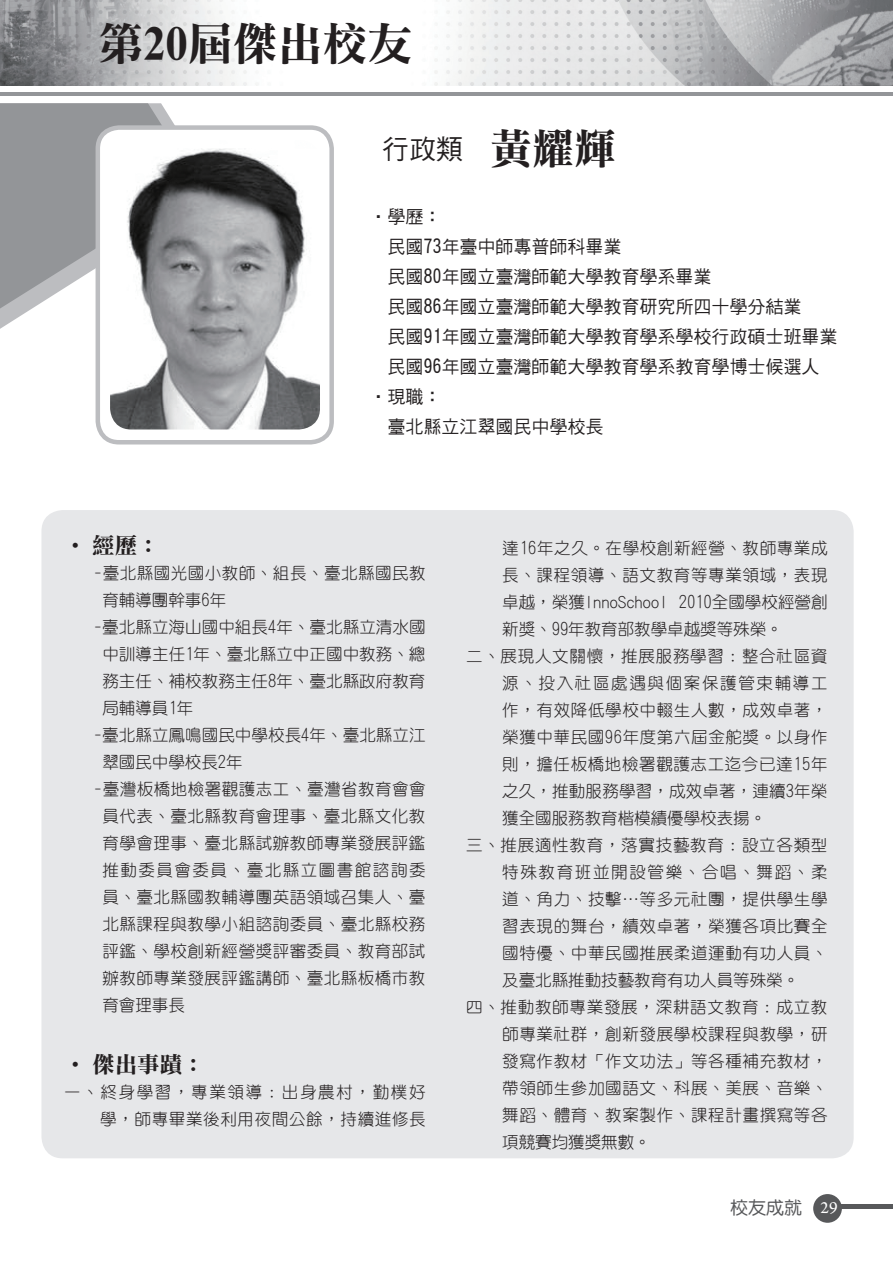
<style>
.page{position:relative;width:893px;height:1263px;background:#fff}
.page>*{position:absolute;margin:0;border:0;box-sizing:border-box;transform-origin:0 0}
.t1{font:45px "DF Li Song Bd HK BF";color:#231f20}
.t2{font:27px "DF Hei Md HK BF";color:#231f20}
.標題{font:22.5px "DF Li Song Bd HK BF";color:#231f20}
.t3{font:18px "DF Hei Md HK BF";color:#231f20}
.t4{font:18px "DF Yuan Md HK BF";color:#57585a}
.t5{font:18px "Arno Pro";color:#fff}
.內文11_5{font:16.5px/27px "DF Yuan Lt HK BF";letter-spacing:.04em;color:#231f20;text-align:justify}
.一_內文{font:16.5px/27px "DF Yuan Lt HK BF";letter-spacing:.005em;color:#231f20;text-align:justify}
.一_內文-2{font:16.5px/27px "DF Yuan Lt HK BF";letter-spacing:.03em;color:#231f20}
.s1{font-family:"DF Li Song Bd HK BF";font-size:42px}
</style>
<div class="page">
<div style="left:813px;top:1194px;width:29px;height:29px;background:#57585a;border-radius:50%"></div>
<hr style="left:838px;top:1204px;width:55px;height:4px;background:#57585a">
<hr style="left:0;top:93px;width:893px;height:3px;background:#939598">
<img style="left:0;top:0;width:893px;height:85px">
<svg style="left:0;top:309px;width:96px;height:20px"></svg>
<svg style="left:0;top:103px;width:175px;height:206px;background:#9d9fa2"></svg>
<div style="left:98px;top:128px;width:234px;height:314px;background:#fff;border-radius:21px"></div>
<div style="left:96px;top:125px;width:238px;height:319px;border:4px solid #bcbdc0;border-radius:21px"></div>
<div style="left:41px;top:510px;width:813px;height:648px;background:#e6e7e9;border-radius:21px"></div>
<img style="left:110px;top:148px;width:210px;height:281px">
<p class="t1" style="left:98px;top:21px;width:315px">第20屆傑出校友</p>
<p class="t2" style="left:382px;top:135px;width:235px">行政類 <span class="s1">黃耀輝</span></p>
<p class="t3" style="left:369px;top:208px;width:73px">‧學歷：</p>
<p class="t3" style="left:387px;top:238px;width:235px">民國73年臺中師專普師科畢業</p>
<p class="t3" style="left:387px;top:268px;width:325px">民國80年國立臺灣師範大學教育學系畢業</p>
<p class="t3" style="left:387px;top:298px;width:415px">民國86年國立臺灣師範大學教育研究所四十學分結業</p>
<p class="t3" style="left:387px;top:328px;width:451px">民國91年國立臺灣師範大學教育學系學校行政碩士班畢業</p>
<p class="t3" style="left:387px;top:358px;width:433px">民國96年國立臺灣師範大學教育學系教育學博士候選人</p>
<p class="t3" style="left:369px;top:388px;width:73px">‧現職：</p>
<p class="t3" style="left:387px;top:418px;width:217px">臺北縣立江翠國民中學校長</p>
<p class="標題" style="left:64px;top:534px;width:97px">‧ 經歷：</p>
<p class="一_內文-2" style="left:102px;top:559px;width:325px;text-indent:-9px">-臺北縣國光國小教師、組長、臺北縣國民教育輔導團幹事6年</p>
<p class="一_內文" style="left:102px;top:613px;width:325px;text-indent:-9px">-臺北縣立海山國中組長4年、臺北縣立清水國中訓導主任1年、臺北縣立中正國中教務、總務主任、補校教務主任8年、臺北縣政府教育局輔導員1年</p>
<p class="一_內文" style="left:102px;top:721px;width:325px;text-indent:-9px">-臺北縣立鳳鳴國民中學校長4年、臺北縣立江翠國民中學校長2年</p>
<p class="一_內文" style="left:102px;top:775px;width:325px;text-indent:-9px">-臺灣板橋地檢署觀護志工、臺灣省教育會會員代表、臺北縣教育會理事、臺北縣文化教育學會理事、臺北縣試辦教師專業發展評鑑推動委員會委員、臺北縣立圖書館諮詢委員、臺北縣國教輔導團英語領域召集人、臺北縣課程與教學小組諮詢委員、臺北縣校務評鑑、學校創新經營獎評審委員、教育部試辦教師專業發展評鑑講師、臺北縣板橋市教育會理事長</p>
<p class="標題" style="left:64px;top:1053px;width:142px">‧ 傑出事蹟：</p>
<p class="內文11_5" style="left:64px;top:1078px;width:363px;text-align:right">一、終身學習，專業領導：出身農村，勤樸好學，師專畢業後利用夜間公餘，持續進修長</p>
<p class="內文11_5" style="left:502px;top:534px;width:327px">達16年之久。在學校創新經營、教師專業成長、課程領導、語文教育等專業領域，表現卓越，榮獲InnoSchool 2010全國學校經營創新獎、99年教育部教學卓越獎等殊榮。</p>
<p class="內文11_5" style="left:502px;top:642px;width:327px;text-indent:-36px">二、展現人文關懷，推展服務學習：整合社區資源、投入社區處遇與個案保護管束輔導工作，有效降低學校中輟生人數，成效卓著，榮獲中華民國96年度第六屆金舵獎。以身作則，擔任板橋地檢署觀護志工迄今已達15年之久，推動服務學習，成效卓著，連續3年榮獲全國服務教育楷模績優學校表揚。</p>
<p class="內文11_5" style="left:502px;top:831px;width:327px;text-indent:-36px">三、推展適性教育，落實技藝教育：設立各類型特殊教育班並開設管樂、合唱、舞蹈、柔道、角力、技擊…等多元社團，提供學生學習表現的舞台，績效卓著，榮獲各項比賽全國特優、中華民國推展柔道運動有功人員、及臺北縣推動技藝教育有功人員等殊榮。</p>
<p class="內文11_5" style="left:502px;top:993px;width:327px;text-indent:-36px">四、推動教師專業發展，深耕語文教育：成立教師專業社群，創新發展學校課程與教學，研發寫作教材「作文功法」等各種補充教材，帶領師生參加國語文、科展、美展、音樂、舞蹈、體育、教案製作、課程計畫撰寫等各項競賽均獲獎無數。</p>
<p class="t4" style="left:730px;top:1198px;width:73px">校友成就</p>
<p class="t5" style="left:821px;top:1197px;width:19px">29</p>
</div>
